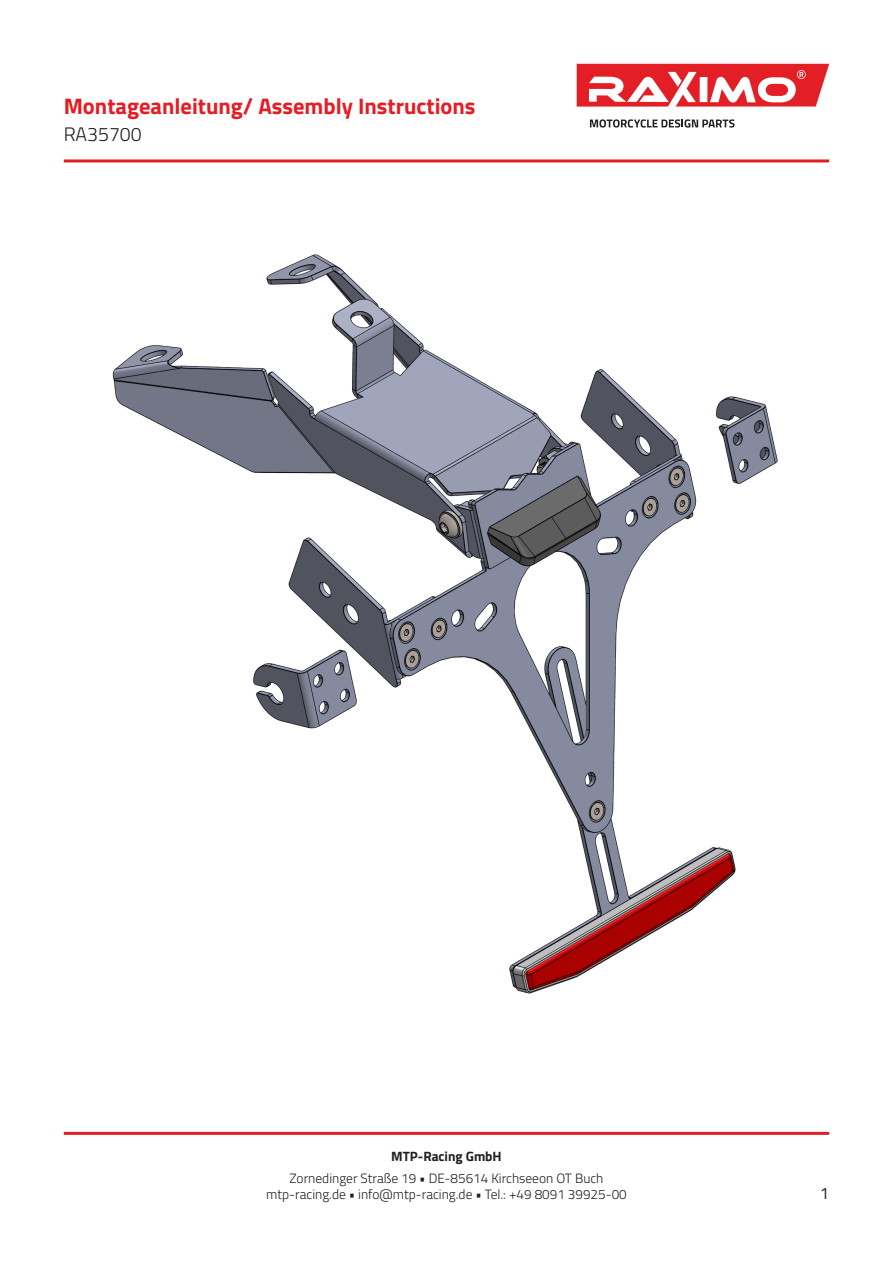
<style>
.page{position:relative;width:893px;height:1263px;background:#fff}
.page>*{position:absolute;margin:0;border:0;box-sizing:border-box;transform-origin:0 0}
.t1{font:700 22.5px "Titillium Web";color:#e31e24}
.t2{font:300 19.5px "Titillium Web";color:#231f20}
.t3{font:16.5px "Titillium Web";color:#231f20}
.t4{font:300 13.5px/16.2px "Titillium Web";color:#231f20;text-align:center}
.t5{font:700 13.5px "Titillium Web";color:#231f20}
</style>
<div class="page">
<img style="left:112px;top:254px;width:666px;height:740px">
<hr style="left:64px;top:1132px;width:765px;height:3px;background:#e31e24">
<hr style="left:64px;top:159px;width:765px;height:3px;background:#e31e24">
<svg style="left:577px;top:64px;width:252px;height:64px"></svg>
<h1 class="t1" style="left:64px;top:89px;width:413px">Montageanleitung/ Assembly Instructions</h1>
<h2 class="t2" style="left:64px;top:120px;width:80px">RA35700</h2>
<p class="t5" style="left:391px;top:1146px;width:112px">MTP-Racing GmbH</p>
<p class="t4" style="left:266px;top:1169px;width:362px">Zornedinger Straße 19 • DE-85614 Kirchseeon OT Buch mtp-racing.de • info@mtp-racing.de • Tel.: +49 8091 39925-00</p>
<p class="t3" style="left:820px;top:1181px;width:11px">1</p>
</div>
